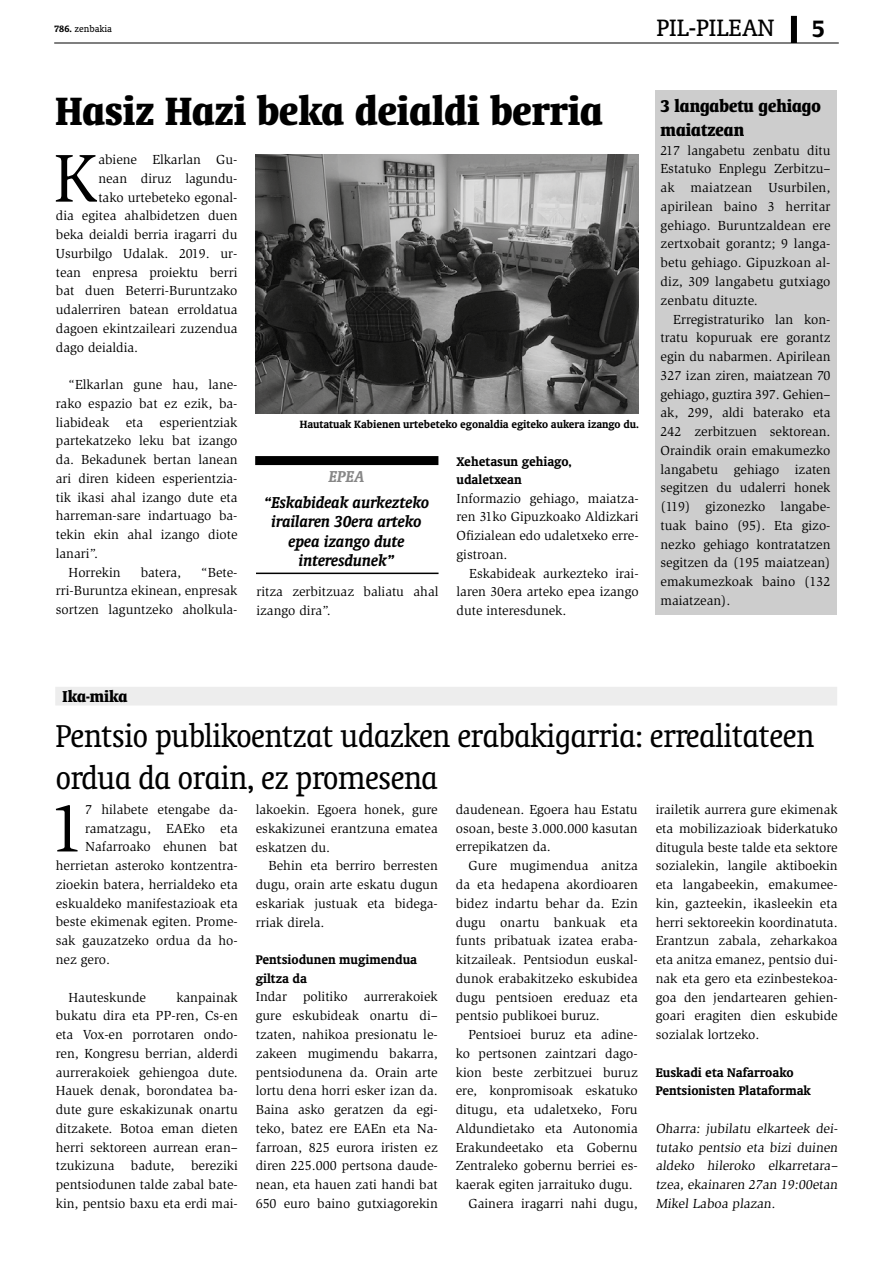
<style>
.page{position:relative;width:893px;height:1263px;background:#fff}
.page>*{position:absolute;margin:0;border:0;box-sizing:border-box;transform-origin:0 0}
.t1{font:69.45px "Slimbach";color:#000}
.t2{font:700 condensed 45px "Oranda BT";color:#000}
.t3{font:condensed 36px/42px "Oranda BT";letter-spacing:-.01em;color:#000}
.t4{font:27px "Oranda BT";color:#000}
.t5{font:700 27px "Oranda BT";color:#000}
.t6{font:700 condensed 19.5px/24px "Oranda BT";color:#000}
.t7{font:italic 700 18px/19.5px "Oranda BT";color:#000;text-align:center}
.t8{font:700 condensed 18px "Oranda BT";color:#000}
.t9{font:italic 700 18px "Oranda BT";color:#878787}
.t10{font:700 14.25px/18.8px "Oranda BT";color:#000}
.t11{font:13.5px/18.8px "Slimbach";color:#000;text-align:justify}
.t12{font:700 12px "Oranda BT";letter-spacing:-.005em;color:#000}
.t13{font:10.5px "Oranda BT";color:#000}
.s1{font-weight:700}
</style>
<div class="page">
<hr style="left:54px;top:43px;width:785px;height:1px;background:#000">
<div style="left:791px;top:16px;width:6px;height:27px;background:#000"></div>
<div style="left:55px;top:687px;width:782px;height:18px;background:#ededed"></div>
<img style="left:256px;top:154px;width:383px;height:260px">
<div style="left:655px;top:90px;width:182px;height:524px;background:#cdcdcd"></div>
<div style="left:255px;top:456px;width:183px;height:9px;background:#000"></div>
<hr style="left:256px;top:573px;width:183px;height:1px;background:#000">
<p class="t13" style="left:54px;top:23px;width:59px"><span class="s1">786.</span> zenbakia</p>
<h3 class="t4" style="left:656px;top:12px;width:119px">PIL-PILEAN</h3>
<h3 class="t5" style="left:812px;top:13px;width:15px">5</h3>
<h2 class="t2" style="left:55px;top:84px;width:549px">Hasiz Hazi beka deialdi berria</h2>
<h3 class="t6" style="left:660px;top:93px;width:162px">3 langabetu gehiago maiatzean</h3>
<p class="t11" style="left:660px;top:141px;width:172px">217 langabetu zenbatu ditu Estatuko Enplegu Zerbitzu– ak maiatzean Usurbilen, apirilean baino 3 herritar gehiago. Buruntzaldean ere zertxobait gorantz; 9 langa&shy;betu gehiago. Gipuzkoan al&shy;diz, 309 langabetu gutxiago zenbatu dituzte.</p>
<p class="t11" style="left:660px;top:310px;width:172px;text-indent:13px">Erregistraturiko lan kon&shy;tratu kopuruak ere gorantz egin du nabarmen. Apirilean 327 izan ziren, maiatzean 70 gehiago, guztira 397. Gehien– ak, 299, aldi baterako eta 242 zerbitzuen sektorean.<br>Oraindik orain emakumezko langabetu gehiago izaten segitzen du udalerri honek (119) gizonezko langabe&shy;tuak baino (95). Eta gizo&shy;nezko gehiago kontratatzen segitzen da (195 maiatzean) emakumezkoak baino (132 maiatzean).</p>
<h1 class="t1" style="left:53px;top:139px;width:47px">K</h1>
<p class="t11" style="left:98px;top:150px;width:141px">abiene Elkarlan Gu-</p>
<p class="t11" style="left:98px;top:169px;width:141px">nean diruz lagundu-</p>
<p class="t11" style="left:98px;top:188px;width:141px">tako urtebeteko egonal-</p>
<p class="t11" style="left:56px;top:207px;width:183px">dia egitea ahalbidetzen duen</p>
<p class="t11" style="left:56px;top:225px;width:183px">beka deialdi berria iragarri du</p>
<p class="t11" style="left:56px;top:244px;width:183px">Usurbilgo Udalak. 2019. ur-</p>
<p class="t11" style="left:56px;top:263px;width:183px">tean enpresa proiektu berri</p>
<p class="t11" style="left:56px;top:282px;width:183px">bat duen Beterri-Buruntzako</p>
<p class="t11" style="left:56px;top:300px;width:183px">udalerriren batean erroldatua</p>
<p class="t11" style="left:56px;top:319px;width:183px">dagoen ekintzaileari zuzendua</p>
<p class="t11" style="left:56px;top:338px;width:84px">dago deialdia.</p>
<p class="t11" style="left:69px;top:375px;width:170px">“Elkarlan gune hau, lane-</p>
<p class="t11" style="left:56px;top:394px;width:183px">rako espazio bat ez ezik, ba-</p>
<p class="t11" style="left:56px;top:413px;width:183px">liabideak eta esperientziak</p>
<p class="t11" style="left:56px;top:432px;width:183px">partekatzeko leku bat izango</p>
<p class="t11" style="left:56px;top:450px;width:183px">da. Bekadunek bertan lanean</p>
<p class="t11" style="left:56px;top:469px;width:183px">ari diren kideen esperientzia-</p>
<p class="t11" style="left:56px;top:488px;width:183px">tik ikasi ahal izango dute eta</p>
<p class="t11" style="left:56px;top:507px;width:183px">harreman-sare indartuago ba-</p>
<p class="t11" style="left:56px;top:525px;width:183px">tekin ekin ahal izango diote</p>
<p class="t11" style="left:56px;top:544px;width:44px">lanari”.</p>
<p class="t11" style="left:69px;top:563px;width:53px">Horrekin</p>
<p class="t11" style="left:141px;top:563px;width:42px">batera,</p>
<p class="t12" style="left:300px;top:417px;width:341px">Hautatuak Kabienen urtebeteko egonaldia egiteko aukera izango du.</p>
<p class="t10" style="left:457px;top:452px;width:117px;line-height:18px">Xehetasun gehiago, udaletxean</p>
<p class="t11" style="left:457px;top:489px;width:184px">Informazio gehiago, maiatza&shy;ren 31ko Gipuzkoako Aldizkari Ofizialean edo udaletxeko erre&shy;gistroan.</p>
<p class="t11" style="left:457px;top:564px;width:184px;text-indent:13px">Eskabideak aurkezteko irai&shy;laren 30era arteko epea izango dute interesdunek.</p>
<h3 class="t9" style="left:329px;top:466px;width:37px">EPEA</h3>
<h3 class="t7" style="left:264px;top:492px;width:167px">“Eskabideak aurkezteko irailaren 30era arteko epea izango dute interesdunek”</h3>
<p class="t11" style="left:56px;top:563px;width:183px;text-indent:145px">“Bete&shy;rri-Buruntza ekinean, enpresak sortzen laguntzeko aholkula-</p>
<p class="t11" style="left:256px;top:582px;width:184px">ritza zerbitzuaz baliatu ahal izango dira”.</p>
<h3 class="t8" style="left:63px;top:685px;width:67px">Ika-mika</h3>
<h3 class="t3" style="left:56px;top:715px;width:760px">Pentsio publikoentzat udazken erabakigarria: errealitateen ordua da orain, ez promesena</h3>
<h1 class="t1" style="left:49px;top:788px;width:37px">1</h1>
<p class="t11" style="left:85px;top:800px;width:154px">7 hilabete etengabe da-</p>
<p class="t11" style="left:456px;top:800px;width:183px">daudenean. Egoera hau Estatu osoan, beste 3.000.000 kasutan errepikatzen da.</p>
<p class="t11" style="left:456px;top:856px;width:183px;text-indent:13px">Gure mugimendua anitza da eta hedapena akordioaren bidez indartu behar da. Ezin dugu onartu bankuak eta funts pribatuak izatea eraba&shy;kitzaileak. Pentsiodun euskal&shy;dunok erabakitzeko eskubidea dugu pentsioen ereduaz eta pentsio publikoei buruz.</p>
<p class="t11" style="left:468px;top:1025px;width:171px">Pentsioei buruz eta adine-</p>
<p class="t11" style="left:456px;top:1044px;width:183px">ko pertsonen zaintzari dago-</p>
<p class="t11" style="left:456px;top:1063px;width:183px">kion beste zerbitzuei buruz</p>
<p class="t11" style="left:456px;top:1081px;width:183px">ere, konpromisoak eskatuko</p>
<p class="t11" style="left:456px;top:1100px;width:183px">ditugu, eta udaletxeko, Foru</p>
<p class="t11" style="left:456px;top:1119px;width:183px">Aldundietako eta Autonomia</p>
<p class="t11" style="left:456px;top:1138px;width:183px">Erakundeetako eta Gobernu</p>
<p class="t11" style="left:456px;top:1156px;width:183px">Zentraleko gobernu berriei es-</p>
<p class="t11" style="left:456px;top:1175px;width:179px">kaerak egiten jarraituko dugu.</p>
<p class="t11" style="left:468px;top:1194px;width:171px">Gainera iragarri nahi dugu,</p>
<p class="t11" style="left:256px;top:800px;width:183px">lakoekin. Egoera honek, gure eskakizunei erantzuna ematea eskatzen du.</p>
<p class="t11" style="left:256px;top:856px;width:183px;text-indent:13px">Behin eta berriro berresten dugu, orain arte eskatu dugun eskariak justuak eta bidega&shy;rriak direla.</p>
<p class="t10" style="left:256px;top:950px;width:163px">Pentsiodunen mugimendua giltza da</p>
<p class="t11" style="left:256px;top:988px;width:183px">Indar politiko aurrerakoiek gure eskubideak onartu di– tzaten, nahikoa presionatu le&shy;zakeen mugimendu bakarra, pentsiodunena da. Orain arte lortu dena horri esker izan da.<br>Baina asko geratzen da egi&shy;teko, batez ere EAEn eta Na&shy;farroan, 825 eurora iristen ez diren 225.000 pertsona daude&shy;nean, eta hauen zati handi bat 650 euro baino gutxiagorekin</p>
<p class="t11" style="left:656px;top:800px;width:183px">irailetik aurrera gure ekimenak eta mobilizazioak biderkatuko ditugula beste talde eta sektore sozialekin, langile aktiboekin eta langabeekin, emakumee&shy;kin, gazteekin, ikasleekin eta herri sektoreekin koordinatuta.<br>Erantzun zabala, zeharkakoa eta anitza emanez, pentsio dui&shy;nak eta gero eta ezinbestekoa&shy;goa den jendartearen gehien&shy;goari eragiten dien eskubide sozialak lortzeko.</p>
<p class="t10" style="left:656px;top:1062px;width:157px">Euskadi eta Nafarroako<br>Pentsionisten Plataformak</p>
<p class="t11" style="left:656px;top:1119px;width:185px">Oharra: jubilatu elkarteek dei&shy;tutako pentsio eta bizi duinen aldeko hileroko elkarretara– tzea, ekainaren 27an 19:00etan Mikel Laboa plazan.</p>
<p class="t11" style="left:85px;top:819px;width:154px">ramatzagu, EAEko eta</p>
<p class="t11" style="left:85px;top:838px;width:154px">Nafarroako ehunen bat</p>
<p class="t11" style="left:56px;top:856px;width:183px">herrietan asteroko kontzentra-</p>
<p class="t11" style="left:56px;top:875px;width:183px">zioekin batera, herrialdeko eta</p>
<p class="t11" style="left:56px;top:894px;width:183px">eskualdeko manifestazioak eta</p>
<p class="t11" style="left:56px;top:913px;width:183px">beste ekimenak egiten. Prome-</p>
<p class="t11" style="left:56px;top:931px;width:183px">sak gauzatzeko ordua da ho-</p>
<p class="t11" style="left:56px;top:950px;width:56px">nez gero.</p>
<p class="t11" style="left:69px;top:988px;width:79px">Hauteskunde</p>
<p class="t11" style="left:56px;top:988px;width:183px;text-indent:121px">kanpainak bukatu dira eta PP-ren, Cs-en eta Vox-en porrotaren ondo&shy;ren, Kongresu berrian, alderdi aurrerakoiek gehiengoa dute.<br>Hauek denak, borondatea ba&shy;dute gure eskakizunak onartu ditzakete. Botoa eman dieten herri sektoreen aurrean eran– tzukizuna badute, bereziki pentsiodunen talde zabal bate&shy;kin, pentsio baxu eta erdi mai-</p>
</div>
